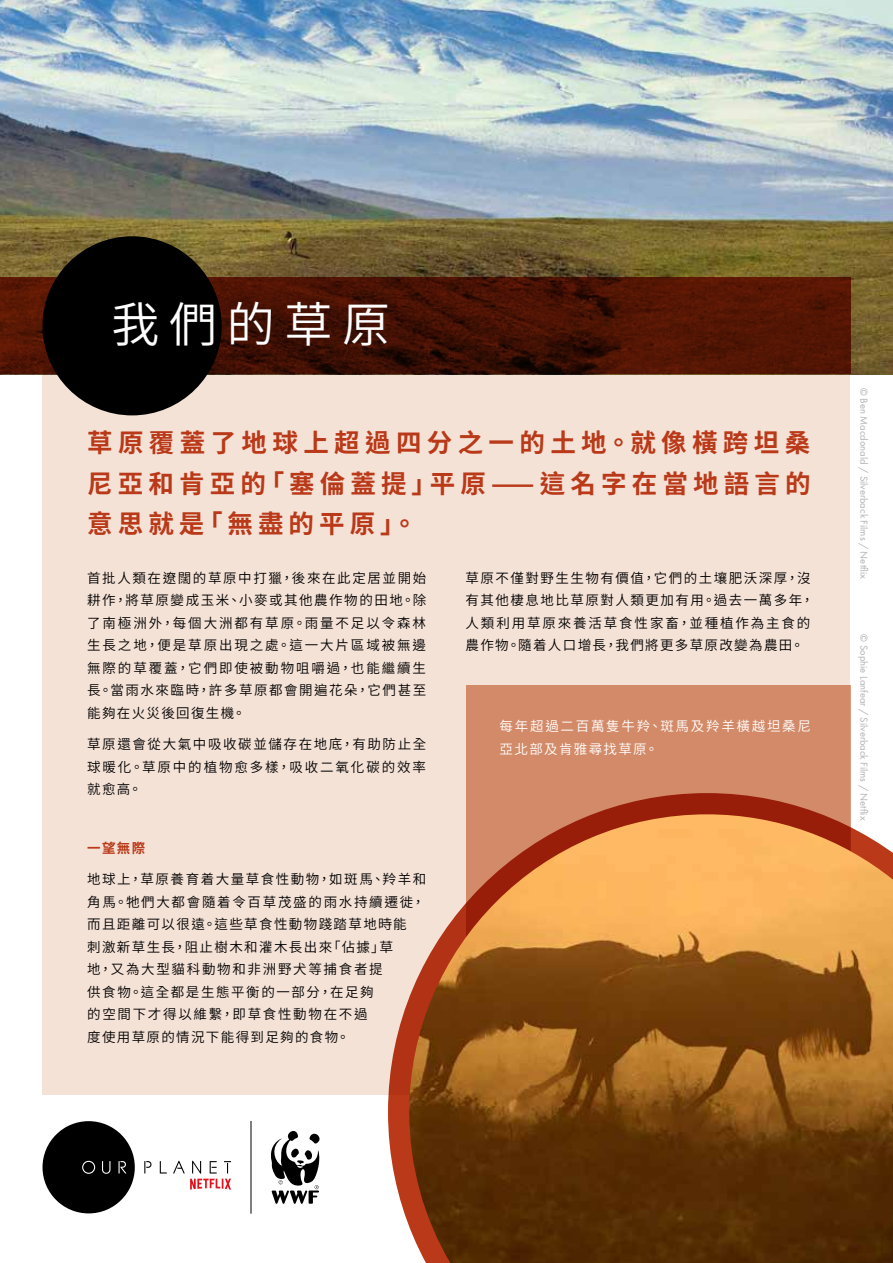
<style>
.page{position:relative;width:893px;height:1263px;background:#fff}
.page>*{position:absolute;margin:0;border:0;box-sizing:border-box;transform-origin:0 0}
.t1{font:48px "Source Han Sans HK";letter-spacing:.2em;color:#fff}
.t2{font:700 25.5px/40.5px "Source Han Sans HK";letter-spacing:.205em;color:#b93918;text-align:justify}
.t3{font:13.5px/22.5px "Source Han Sans HK";letter-spacing:.115em;color:#000;text-align:justify}
.t4{font:13.5px/22.5px "Source Han Sans HK";letter-spacing:.13em;color:#fff}
.t5{font:700 13.5px "Source Han Sans HK";color:#b93918}
.t6{font:10.5px "Futura PT";color:#b3b2b2}
</style>
<div class="page">
<img style="left:0;top:0;width:893px;height:374px">
<div style="left:43px;top:374px;width:807px;height:721px;background:#f5e2d7"></div>
<svg style="left:0;top:277px;width:850px;height:97px;background:#481203"></svg>
<div style="left:43px;top:236px;width:179px;height:179px;background:#000;border-radius:50%"></div>
<div style="left:466px;top:685px;width:384px;height:328px;background:#d38a68"></div>
<svg style="left:388px;top:793px;width:463px;height:433px"></svg>
<img style="left:409px;top:814px;width:484px;height:449px">
<hr style="left:251px;top:1121px;width:1px;height:93px;background:#000">
<svg style="left:43px;top:1121px;width:92px;height:92px"></svg>
<div style="left:83px;top:1162px;width:11px;height:11px;background:#000;border-radius:50%"></div>
<svg style="left:144px;top:1161px;width:8px;height:12px"></svg>
<svg style="left:210px;top:1161px;width:7px;height:12px"></svg>
<svg style="left:224px;top:1161px;width:7px;height:12px"></svg>
<svg style="left:160px;top:1161px;width:7px;height:12px"></svg>
<svg style="left:173px;top:1161px;width:12px;height:12px"></svg>
<svg style="left:192px;top:1161px;width:9px;height:12px"></svg>
<svg style="left:190px;top:1179px;width:41px;height:10px"></svg>
<svg style="left:271px;top:1131px;width:49px;height:73px"></svg>
<h1 class="t1" style="left:112px;top:297px;width:280px">我們的草原</h1>
<h2 class="t2" style="left:87px;top:423px;width:725px">草原覆蓋了地球上超過四分之一的土地。就像橫跨坦桑尼亞和肯亞的「塞倫蓋提」平原——這名字在當地語言的意思就是「無盡的平原」。</h2>
<p class="t3" style="left:87px;top:567px;width:341px">首批人類在遼闊的草原中打獵，後來在此定居並開始耕作，將草原變成玉米、小麥或其他農作物的田地。除了南極洲外，每個大洲都有草原。雨量不足以令森林生長之地，便是草原出現之處。這一大片區域被無邊無際的草覆蓋，它們即使被動物咀嚼過，也能繼續生長。當雨水來臨時，許多草原都會開遍花朵，它們甚至能夠在火災後回復生機。</p>
<p class="t3" style="left:87px;top:733px;width:341px">草原還會從大氣中吸收碳並儲存在地底，有助防止全球暖化。草原中的植物愈多樣，吸收二氧化碳的效率就愈高。</p>
<p class="t3" style="left:466px;top:567px;width:350px;text-align:left">草原不僅對野生生物有價值，它們的土壤肥沃深厚，沒有其他棲息地比草原對人類更加有用。過去一萬多年，人類利用草原來養活草食性家畜，並種植作為主食的農作物。隨着人口增長，我們將更多草原改變為農田。</p>
<p class="t4" style="left:500px;top:715px;width:313px">每年超過二百萬隻牛羚、斑馬及羚羊橫越坦桑尼亞北部及肯雅尋找草原。</p>
<p class="t5" style="left:87px;top:840px;width:60px">一望無際</p>
<p class="t3" style="left:87px;top:868px;width:341px;text-align:left">地球上，草原養育着大量草食性動物，如斑馬、羚羊和角馬。牠們大都會隨着令百草茂盛的雨水持續遷徙，而且距離可以很遠。這些草食性動物踐踏草地時能<br>刺激新草生長，阻止樹木和灌木長出來「佔據」草<br>地，又為大型貓科動物和非洲野犬等捕食者提<br>供食物。這全都是生態平衡的一部分，在足夠<br>的空間下才得以維繫，即草食性動物在不過<br>度使用草原的情況下能得到足夠的食物。</p>
<p class="t6" style="left:870px;top:388px;width:192px;rotate:90deg">© Ben Macdonald / Silverback Films / Netflix</p>
<p class="t6" style="left:870px;top:634px;width:187px;rotate:90deg">© Sophie Lanfear / Silverback Films / Netflix</p>
</div>
